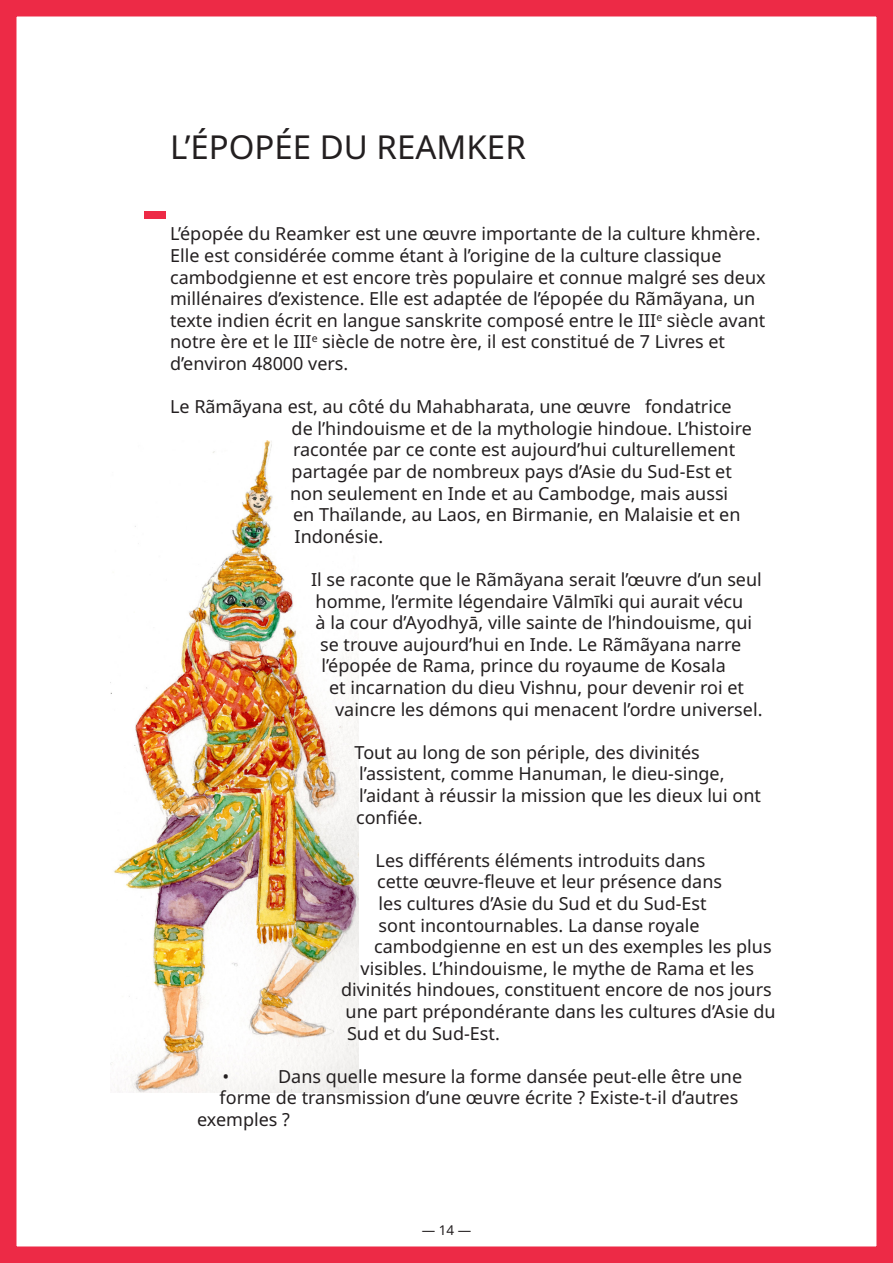
<style>
.page{position:relative;width:893px;height:1263px;background:#fff}
.page>*{position:absolute;margin:0;border:0;box-sizing:border-box;transform-origin:0 0}
.t1{font:90px "Noto Sans";color:#ed2a46}
.Titre{font:33px "Noto Sans";color:#231f20}
.Texte_générique{font:18px/21.6px "Noto Sans";color:#231f20}
.t2{font:13.5px "Noto Sans";color:#231f20}
</style>
<div class="page">
<div style="left:0;top:0;width:893px;height:1263px;border:16px solid #ed2a46"></div>
<img style="left:111px;top:440px;width:248px;height:653px">
<p class="Titre" style="left:170px;top:128px;width:357px">L’ÉPOPÉE DU REAMKER</p>
<h1 class="t1" style="left:141px;top:156px;width:30px">-</h1>
<p class="Texte_générique" style="left:170px;top:223px;width:597px">L’épopée du Reamker est une œuvre importante de la culture khmère.<br>Elle est considérée comme étant à l’origine de la culture classique cambodgienne et est encore très populaire et connue malgré ses deux millénaires d’existence. Elle est adaptée de l’épopée du Rãmãyana, un texte indien écrit en langue sanskrite composé entre le III<sup>e</sup> siècle avant notre ère et le III<sup>e</sup> siècle de notre ère, il est constitué de 7 Livres et d’environ 48000 vers.</p>
<p class="Texte_générique" style="left:290px;top:396px;width:463px;text-indent:-120px">Le Rãmãyana est, au côté du Mahabharata, une œuvre fondatrice de l’hindouisme et de la mythologie hindoue. L’histoire racontée par ce conte est aujourd’hui culturellement partagée par de nombreux pays d’Asie du Sud-Est et non seulement en Inde et au Cambodge, mais aussi en Thaïlande, au Laos, en Birmanie, en Malaisie et en Indonésie.</p>
<p class="Texte_générique" style="left:311px;top:569px;width:452px">Il se raconte que le Rãmãyana serait l’œuvre d’un seul</p>
<p class="Texte_générique" style="left:316px;top:591px;width:429px">homme, l’ermite légendaire Vālmīki qui aurait vécu</p>
<p class="Texte_générique" style="left:316px;top:612px;width:438px">à la cour d’Ayodhyā, ville sainte de l’hindouisme, qui</p>
<p class="Texte_générique" style="left:320px;top:634px;width:423px">se trouve aujourd’hui en Inde. Le Rãmãyana narre</p>
<p class="Texte_générique" style="left:322px;top:655px;width:406px">l’épopée de Rama, prince du royaume de Kosala</p>
<p class="Texte_générique" style="left:329px;top:677px;width:416px">et incarnation du dieu Vishnu, pour devenir roi et</p>
<p class="Texte_générique" style="left:335px;top:699px;width:429px">vaincre les démons qui menacent l’ordre universel.</p>
<p class="Texte_générique" style="left:355px;top:742px;width:408px">Tout au long de son périple, des divinités l’assistent, comme Hanuman, le dieu-singe, l’aidant à réussir la mission que les dieux lui ont confiée.</p>
<p class="Texte_générique" style="left:376px;top:850px;width:331px">Les différents éléments introduits dans</p>
<p class="Texte_générique" style="left:377px;top:871px;width:346px">cette œuvre-fleuve et leur présence dans</p>
<p class="Texte_générique" style="left:379px;top:893px;width:330px">les cultures d’Asie du Sud et du Sud-Est</p>
<p class="Texte_générique" style="left:379px;top:915px;width:323px">sont incontournables. La danse royale</p>
<p class="Texte_générique" style="left:374px;top:936px;width:399px">cambodgienne en est un des exemples les plus</p>
<p class="Texte_générique" style="left:361px;top:958px;width:395px">visibles. L’hindouisme, le mythe de Rama et les</p>
<p class="Texte_générique" style="left:341px;top:979px;width:432px">divinités hindoues, constituent encore de nos jours</p>
<p class="Texte_générique" style="left:346px;top:1001px;width:432px">une part prépondérante dans les cultures d’Asie du</p>
<p class="Texte_générique" style="left:347px;top:1023px;width:154px">Sud et du Sud-Est.</p>
<p class="Texte_générique" style="left:223px;top:1066px;width:8px">•</p>
<p class="Texte_générique" style="left:278px;top:1066px;width:466px">Dans quelle mesure la forme dansée peut-elle être une</p>
<p class="Texte_générique" style="left:220px;top:1087px;width:520px">forme de transmission d’une œuvre écrite ? Existe-t-il d’autres</p>
<p class="Texte_générique" style="left:197px;top:1109px;width:94px">exemples ?</p>
<p class="t2" style="left:422px;top:1222px;width:51px">— 14 —</p>
</div>
